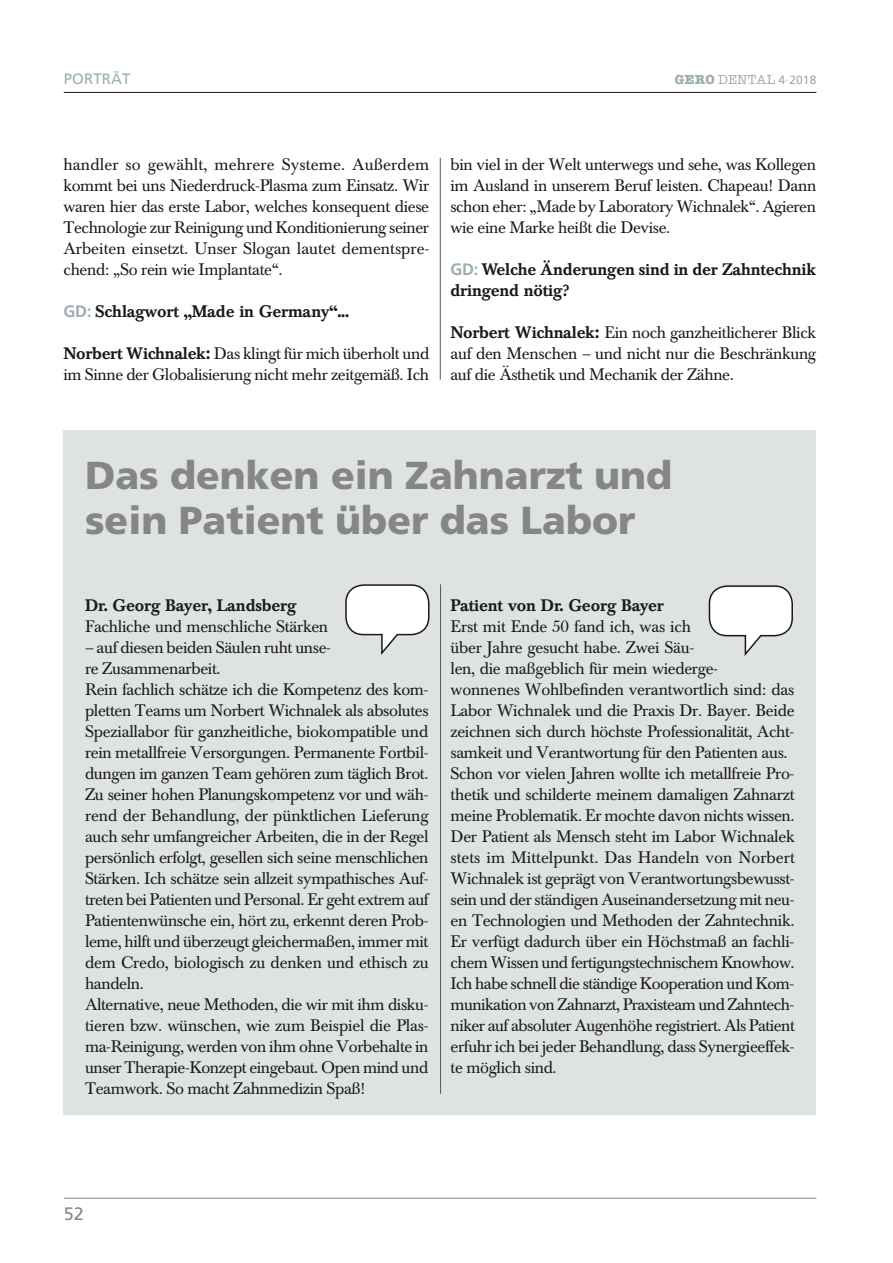
<style>
.page{position:relative;width:893px;height:1263px;background:#fff}
.page>*{position:absolute;margin:0;border:0;box-sizing:border-box;transform-origin:0 0}
.t1{font:900 39px/45px "Frutiger";color:#868686}
.t2{font:18px "Frutiger";color:#868686}
.t3{font:16.5px/21px "Baskerville BE";letter-spacing:-.02em;color:#1a1918}
.t4{font:500 16.5px/21px "Baskerville BE";letter-spacing:-.015em;color:#1a1918}
.t5{font:15px "Frutiger";letter-spacing:.01em;color:#9badae}
.t6{font:13.5px "American Typewriter";letter-spacing:.01em;color:#9badae}
.s1{font-weight:700}
.s2{font-family:"Frutiger";font-size:12px}
.s3{font-family:"Frutiger";font-weight:700;color:#9badae}
.s4{font-weight:500}
</style>
<div class="page">
<div style="left:63px;top:430px;width:753px;height:685px;background:#dee2e2"></div>
<hr style="left:440px;top:158px;width:1px;height:222px;background:#565655">
<hr style="left:64px;top:1198px;width:752px;height:1px;background:#868686">
<hr style="left:64px;top:92px;width:752px;height:1px;background:#1a1918">
<svg style="left:345px;top:584px;width:85px;height:71px"></svg>
<svg style="left:708px;top:585px;width:85px;height:71px"></svg>
<hr style="left:440px;top:584px;width:1px;height:510px;background:#565655">
<p class="t5" style="left:64px;top:70px;width:68px">PORTRÄT</p>
<p class="t6" style="left:675px;top:69px;width:143px"><span class="s1">GERO</span> DENTAL <span class="s2">4·2018</span></p>
<p class="t3" style="left:63px;top:154px;width:367px;text-align:justify">handler so gewählt, mehrere Systeme. Außerdem kommt bei uns Niederdruck-Plasma zum Einsatz. Wir waren hier das erste Labor, welches konsequent diese Technologie zur Reinigung und Konditionierung seiner Arbeiten einsetzt. Unser Slogan lautet dementspre&shy;chend: „So rein wie Implantate“.</p>
<p class="t4" style="left:63px;top:301px;width:287px"><span class="s3">GD:</span> Schlagwort „Made in Germany“...</p>
<p class="t3" style="left:63px;top:343px;width:367px"><span class="s4">Norbert Wichnalek:</span> Das klingt für mich überholt und im Sinne der Globalisierung nicht mehr zeitgemäß. Ich</p>
<p class="t3" style="left:450px;top:154px;width:367px;text-align:justify">bin viel in der Welt unterwegs und sehe, was Kollegen im Ausland in unserem Beruf leisten. Chapeau! Dann schon eher: „Made by Laboratory Wichnalek“. Agieren wie eine Marke heißt die Devise.</p>
<p class="t4" style="left:450px;top:259px;width:367px"><span class="s3">GD:</span> Welche Änderungen sind in der Zahntechnik dringend nötig?</p>
<p class="t3" style="left:450px;top:322px;width:367px;text-align:justify"><span class="s4">Norbert Wichnalek:</span> Ein noch ganzheitlicherer Blick auf den Menschen – und nicht nur die Beschränkung auf die Ästhetik und Mechanik der Zähne.</p>
<h1 class="t1" style="left:85px;top:452px;width:589px">Das denken ein Zahnarzt und sein Patient über das Labor</h1>
<p class="t4" style="left:85px;top:595px;width:213px">Dr. Georg Bayer, Landsberg</p>
<p class="t3" style="left:85px;top:616px;width:245px">Fachliche und menschliche Stärken</p>
<p class="t3" style="left:85px;top:637px;width:345px">– auf diesen beiden Säulen ruht unse-<br>re Zusammenarbeit.<br>Rein fachlich schätze ich die Kompetenz des kom&shy;pletten Teams um Norbert Wichnalek als absolutes Speziallabor für ganzheitliche, biokompatible und rein metallfreie Versorgungen. Permanente Fortbil&shy;dungen im ganzen Team gehören zum täglich Brot.<br>Zu seiner hohen Planungskompetenz vor und wäh&shy;rend der Behandlung, der pünktlichen Lieferung auch sehr umfangreicher Arbeiten, die in der Regel persönlich erfolgt, gesellen sich seine menschlichen Stärken. Ich schätze sein allzeit sympathisches Auf&shy;treten bei Patienten und Personal. Er geht extrem auf Patientenwünsche ein, hört zu, erkennt deren Prob&shy;leme, hilft und überzeugt gleichermaßen, immer mit dem Credo, biologisch zu denken und ethisch zu handeln.<br>Alternative, neue Methoden, die wir mit ihm disku&shy;tieren bzw. wünschen, wie zum Beispiel die Plas&shy;ma-Reinigung, werden von ihm ohne Vorbehalte in unser Therapie-Konzept eingebaut. Open mind und Teamwork. So macht Zahnmedizin Spaß!</p>
<p class="t4" style="left:451px;top:595px;width:215px">Patient von Dr. Georg Bayer</p>
<p class="t3" style="left:451px;top:616px;width:346px">Erst mit Ende 50 fand ich, was ich<br>über Jahre gesucht habe. Zwei Säu-<br>len, die maßgeblich für mein wiederge-<br>wonnenes Wohlbefinden verantwortlich sind: das Labor Wichnalek und die Praxis Dr. Bayer. Beide zeichnen sich durch höchste Professionalität, Acht&shy;samkeit und Verantwortung für den Patienten aus.<br>Schon vor vielen Jahren wollte ich metallfreie Pro&shy;thetik und schilderte meinem damaligen Zahnarzt meine Problematik. Er mochte davon nichts wissen.<br>Der Patient als Mensch steht im Labor Wichnalek stets im Mittelpunkt. Das Handeln von Norbert Wichnalek ist geprägt von Verantwortungsbewusst&shy;sein und der ständigen Auseinandersetzung mit neu&shy;en Technologien und Methoden der Zahntechnik.<br>Er verfügt dadurch über ein Höchstmaß an fachli&shy;chem Wissen und fertigungstechnischem Knowhow.<br>Ich habe schnell die ständige Kooperation und Kom&shy;munikation von Zahnarzt, Praxisteam und Zahntech&shy;niker auf absoluter Augenhöhe registriert. Als Patient erfuhr ich bei jeder Behandlung, dass Synergieeffek&shy;te möglich sind.</p>
<p class="t2" style="left:64px;top:1203px;width:22px">52</p>
</div>
